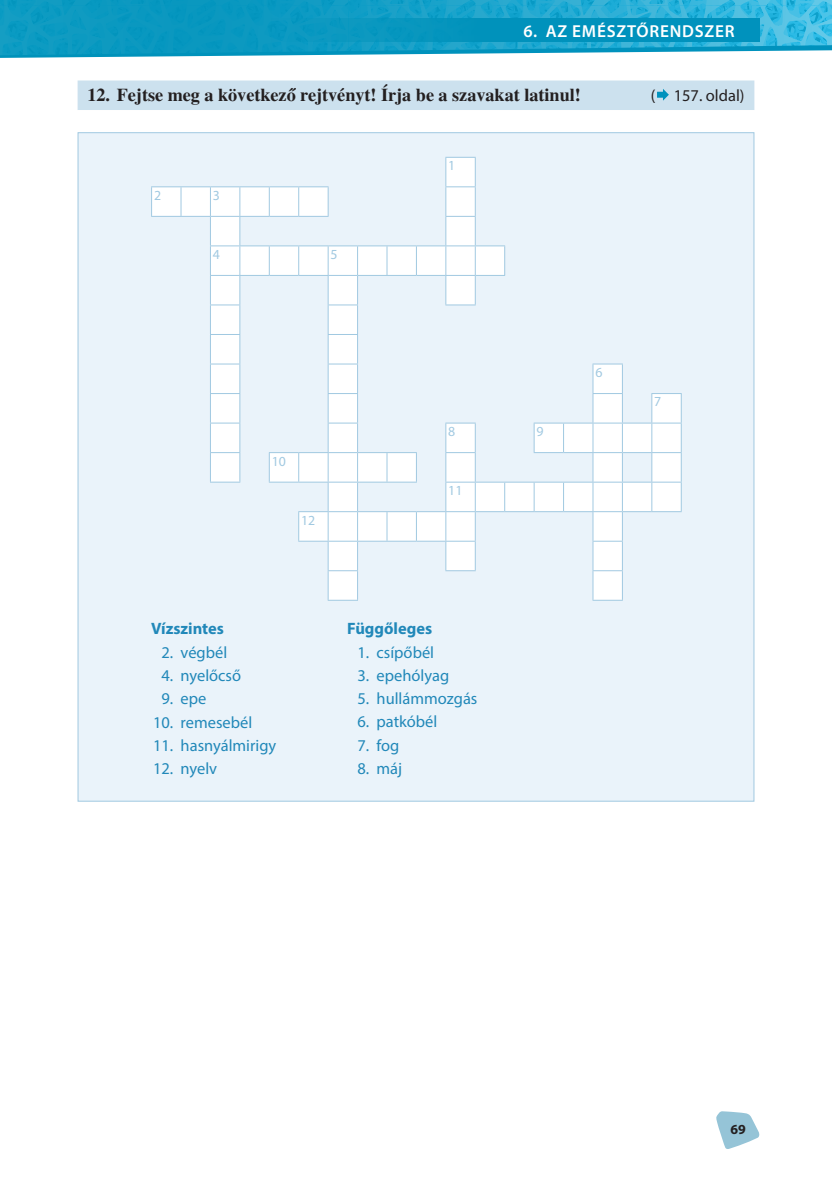
<style>
.page{position:relative;width:832px;height:1180px;background:#fff}
.page>*{position:absolute;margin:0;border:0;box-sizing:border-box;transform-origin:0 0}
.t1{font:700 18.2px "Toronto Mozaik";color:#231f20}
.t2{font:600 17.32px "Myriad Pro";letter-spacing:.045em;color:#fff}
.t3{font:16.45px "Myriad Pro";color:#2188b9}
.t4{font:700 16.45px "Myriad Pro";color:#2188b9}
.t5{font:16.45px "Myriad Pro";color:#231f20}
.t6{font:13.83px "Myriad Pro";color:#a1c9e1}
.t7{font:700 13.83px "Myriad Pro";color:#231f20}
</style>
<div class="page">
<svg style="left:0;top:0;width:832px;height:58px;background:#30acd0"></svg>
<svg style="left:716px;top:1111px;width:44px;height:38px"></svg>
<div style="left:0;top:18px;width:759px;height:23px;background:#0596bf"></div>
<div style="left:78px;top:80px;width:676px;height:30px;background:#cce1ee"></div>
<div style="left:78px;top:132px;width:676px;height:669px;background:#eaf3fa;border:1px solid #a1c9e1"></div>
<svg style="left:152px;top:187px;width:529px;height:385px"></svg>
<hr style="left:445px;top:157px;width:31px;height:1px;background:#a1c9e1">
<hr style="left:445px;top:304px;width:31px;height:1px;background:#a1c9e1">
<hr style="left:151px;top:186px;width:30px;height:1px;background:#a1c9e1">
<svg style="left:151px;top:187px;width:1px;height:29px"></svg>
<hr style="left:269px;top:186px;width:30px;height:1px;background:#a1c9e1">
<hr style="left:151px;top:216px;width:30px;height:1px;background:#a1c9e1">
<hr style="left:269px;top:216px;width:30px;height:1px;background:#a1c9e1">
<svg style="left:298px;top:186px;width:31px;height:31px"></svg>
<hr style="left:210px;top:186px;width:30px;height:1px;background:#a1c9e1">
<hr style="left:210px;top:216px;width:30px;height:1px;background:#a1c9e1">
<hr style="left:210px;top:304px;width:30px;height:1px;background:#a1c9e1">
<hr style="left:210px;top:334px;width:30px;height:1px;background:#a1c9e1">
<hr style="left:210px;top:363px;width:30px;height:1px;background:#a1c9e1">
<hr style="left:210px;top:393px;width:30px;height:1px;background:#a1c9e1">
<hr style="left:210px;top:422px;width:30px;height:1px;background:#a1c9e1">
<hr style="left:210px;top:452px;width:30px;height:1px;background:#a1c9e1">
<hr style="left:210px;top:481px;width:30px;height:1px;background:#a1c9e1">
<hr style="left:210px;top:245px;width:30px;height:1px;background:#a1c9e1">
<svg style="left:181px;top:186px;width:30px;height:295px"></svg>
<hr style="left:269px;top:245px;width:30px;height:1px;background:#a1c9e1">
<hr style="left:357px;top:245px;width:30px;height:1px;background:#a1c9e1">
<hr style="left:416px;top:245px;width:30px;height:1px;background:#a1c9e1">
<hr style="left:475px;top:245px;width:30px;height:1px;background:#a1c9e1">
<svg style="left:504px;top:246px;width:1px;height:29px"></svg>
<hr style="left:210px;top:275px;width:30px;height:1px;background:#a1c9e1">
<hr style="left:269px;top:275px;width:30px;height:1px;background:#a1c9e1">
<hr style="left:357px;top:275px;width:30px;height:1px;background:#a1c9e1">
<svg style="left:386px;top:245px;width:31px;height:31px"></svg>
<hr style="left:416px;top:275px;width:30px;height:1px;background:#a1c9e1">
<svg style="left:445px;top:158px;width:31px;height:146px;background:#f6f9fc"></svg>
<hr style="left:475px;top:275px;width:30px;height:1px;background:#a1c9e1">
<hr style="left:328px;top:600px;width:30px;height:1px;background:#a1c9e1">
<hr style="left:592px;top:363px;width:31px;height:1px;background:#a1c9e1">
<hr style="left:592px;top:600px;width:31px;height:1px;background:#a1c9e1">
<hr style="left:651px;top:393px;width:30px;height:1px;background:#a1c9e1">
<hr style="left:445px;top:422px;width:31px;height:1px;background:#a1c9e1">
<hr style="left:445px;top:570px;width:31px;height:1px;background:#a1c9e1">
<hr style="left:533px;top:422px;width:30px;height:1px;background:#a1c9e1">
<svg style="left:533px;top:423px;width:1px;height:29px"></svg>
<hr style="left:563px;top:422px;width:30px;height:1px;background:#a1c9e1">
<svg style="left:563px;top:423px;width:1px;height:29px"></svg>
<hr style="left:622px;top:422px;width:30px;height:1px;background:#a1c9e1">
<hr style="left:533px;top:452px;width:30px;height:1px;background:#a1c9e1">
<hr style="left:563px;top:452px;width:30px;height:1px;background:#a1c9e1">
<hr style="left:622px;top:452px;width:30px;height:1px;background:#a1c9e1">
<hr style="left:269px;top:452px;width:30px;height:1px;background:#a1c9e1">
<svg style="left:239px;top:186px;width:31px;height:295px"></svg>
<hr style="left:357px;top:452px;width:30px;height:1px;background:#a1c9e1">
<hr style="left:387px;top:452px;width:30px;height:1px;background:#a1c9e1">
<svg style="left:386px;top:453px;width:1px;height:28px"></svg>
<svg style="left:416px;top:453px;width:1px;height:28px"></svg>
<hr style="left:269px;top:481px;width:30px;height:1px;background:#a1c9e1">
<hr style="left:357px;top:481px;width:30px;height:1px;background:#a1c9e1">
<hr style="left:387px;top:481px;width:30px;height:1px;background:#a1c9e1">
<hr style="left:504px;top:481px;width:30px;height:1px;background:#a1c9e1">
<hr style="left:563px;top:481px;width:30px;height:1px;background:#a1c9e1">
<hr style="left:622px;top:481px;width:30px;height:1px;background:#a1c9e1">
<hr style="left:504px;top:511px;width:30px;height:1px;background:#a1c9e1">
<svg style="left:533px;top:481px;width:31px;height:31px"></svg>
<hr style="left:563px;top:511px;width:30px;height:1px;background:#a1c9e1">
<svg style="left:592px;top:364px;width:31px;height:236px;background:#f5f9fc"></svg>
<hr style="left:622px;top:511px;width:30px;height:1px;background:#a1c9e1">
<svg style="left:651px;top:394px;width:31px;height:118px;background:#f5f9fc"></svg>
<hr style="left:357px;top:511px;width:30px;height:1px;background:#a1c9e1">
<hr style="left:416px;top:511px;width:30px;height:1px;background:#a1c9e1">
<svg style="left:445px;top:423px;width:60px;height:147px"></svg>
<svg style="left:298px;top:245px;width:60px;height:355px"></svg>
<hr style="left:357px;top:540px;width:30px;height:1px;background:#a1c9e1">
<svg style="left:386px;top:511px;width:31px;height:30px"></svg>
<hr style="left:416px;top:540px;width:30px;height:1px;background:#a1c9e1">
<hr style="left:446px;top:540px;width:30px;height:1px;background:#a1c9e1">
<p class="t2" style="left:523px;top:20px;width:213px">6. AZ EMÉSZTŐRENDSZER</p>
<p class="t1" style="left:87px;top:84px;width:495px">12. Fejtse meg a következő rejtvényt! Írja be a szavakat latinul!</p>
<p class="t5" style="left:651px;top:85px;width:95px">( 157. oldal)</p>
<p class="t6" style="left:154px;top:186px;width:9px">2</p>
<p class="t6" style="left:213px;top:186px;width:9px">3</p>
<p class="t6" style="left:213px;top:245px;width:9px">4</p>
<p class="t6" style="left:330px;top:245px;width:9px">5</p>
<p class="t6" style="left:448px;top:157px;width:9px">1</p>
<p class="t6" style="left:272px;top:452px;width:16px">10</p>
<p class="t6" style="left:301px;top:511px;width:16px">12</p>
<p class="t6" style="left:448px;top:423px;width:9px">8</p>
<p class="t6" style="left:536px;top:423px;width:9px">9</p>
<p class="t6" style="left:448px;top:482px;width:16px">11</p>
<p class="t4" style="left:151px;top:618px;width:74px">Vízszintes</p>
<p class="t3" style="left:161px;top:642px;width:67px">2. végbél</p>
<p class="t3" style="left:161px;top:665px;width:81px">4. nyelőcső</p>
<p class="t3" style="left:161px;top:688px;width:47px">9. epe</p>
<p class="t3" style="left:153px;top:711px;width:101px">10. remesebél</p>
<p class="t3" style="left:153px;top:735px;width:125px">11. hasnyálmirigy</p>
<p class="t3" style="left:153px;top:758px;width:66px">12. nyelv</p>
<p class="t4" style="left:347px;top:618px;width:87px">Függőleges</p>
<p class="t3" style="left:357px;top:642px;width:78px">1. csípőbél</p>
<p class="t3" style="left:357px;top:665px;width:93px">3. epehólyag</p>
<p class="t3" style="left:357px;top:688px;width:121px">5. hullámmozgás</p>
<p class="t3" style="left:357px;top:711px;width:82px">6. patkóbél</p>
<p class="t3" style="left:357px;top:735px;width:43px">7. fog</p>
<p class="t3" style="left:357px;top:758px;width:46px">8. máj</p>
<p class="t6" style="left:595px;top:364px;width:9px">6</p>
<p class="t6" style="left:654px;top:393px;width:9px">7</p>
<p class="t7" style="left:730px;top:1120px;width:17px">69</p>
</div>
